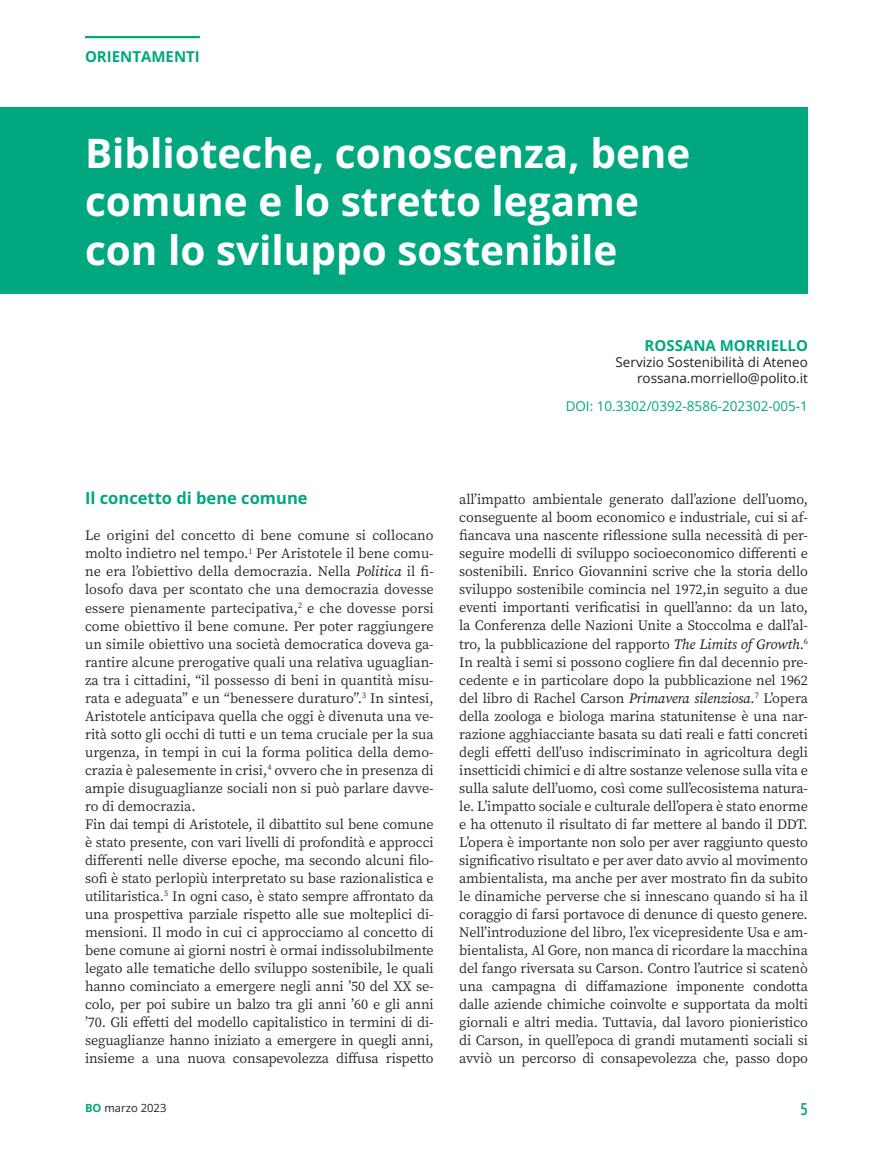
<style>
.page{position:relative;width:893px;height:1149px;background:#fff}
.page>*{position:absolute;margin:0;border:0;box-sizing:border-box;transform-origin:0 0}
.t1{font:700 40.5px/48.6px "Open Sans";color:#fff}
.t2{font:700 16.5px "Open Sans";color:#00a77f}
.t3{font:600 16.5px "Open Sans Condensed";color:#00a77f}
.t4{font:700 15px "Open Sans";color:#00a77f}
.t5{font:14.25px/18px "Source Serif Variable";letter-spacing:-.01em;color:#231f20}
.t6{font:13.5px/16.2px "Open Sans";color:#231f20;text-align:right}
.t7{font:13.5px "Open Sans";color:#00a77f}
.t8{font:11.25px "Open Sans";color:#231f20}
.s1{font-style:italic}
.s2{font-weight:700;color:#00a77f}
</style>
<div class="page">
<div style="left:0;top:107px;width:808px;height:138px;background:#00a77f"></div>
<div style="left:0;top:205px;width:808px;height:89px;background:#00a77f"></div>
<hr style="left:85px;top:36px;width:115px;height:2px;background:#00a77f">
<p class="t4" style="left:85px;top:46px;width:116px">ORIENTAMENTI</p>
<h1 class="t1" style="left:85px;top:128px;width:607px">Biblioteche, conoscenza, bene comune e lo stretto legame con lo sviluppo sostenibile</h1>
<p class="t4" style="left:645px;top:335px;width:165px">ROSSANA MORRIELLO</p>
<p class="t6" style="left:615px;top:353px;width:194px">Servizio Sostenibilità di Ateneo rossana.morriello@polito.it</p>
<p class="t7" style="left:566px;top:397px;width:244px">DOI: 10.3302/0392-8586-202302-005-1</p>
<p class="t2" style="left:85px;top:487px;width:224px">Il concetto di bene comune</p>
<p class="t5" style="left:85px;top:526px;width:350px">Le origini del concetto di bene comune si collocano molto indietro nel tempo.<sup>1</sup> Per Aristotele il bene comu&shy;ne era l’obiettivo della democrazia. Nella <span class="s1">Politica</span> il fi&shy;losofo dava per scontato che una democrazia dovesse essere pienamente partecipativa,<sup>2</sup> e che dovesse porsi come obiettivo il bene comune. Per poter raggiungere un simile obiettivo una società democratica doveva ga&shy;rantire alcune prerogative quali una relativa uguaglian&shy;za tra i cittadini, “il possesso di beni in quantità misu&shy;rata e adeguata” e un “benessere duraturo”.<sup>3</sup> In sintesi, Aristotele anticipava quella che oggi è divenuta una ve&shy;rità sotto gli occhi di tutti e un tema cruciale per la sua urgenza, in tempi in cui la forma politica della demo&shy;crazia è palesemente in crisi,<sup>4</sup> ovvero che in presenza di ampie disuguaglianze sociali non si può parlare davve&shy;ro di democrazia.<br>Fin dai tempi di Aristotele, il dibattito sul bene comune è stato presente, con vari livelli di profondità e approcci differenti nelle diverse epoche, ma secondo alcuni filo&shy;sofi è stato perlopiù interpretato su base razionalistica e utilitaristica.<sup>5</sup> In ogni caso, è stato sempre affrontato da una prospettiva parziale rispetto alle sue molteplici di&shy;mensioni. Il modo in cui ci approcciamo al concetto di bene comune ai giorni nostri è ormai indissolubilmente legato alle tematiche dello sviluppo sostenibile, le quali hanno cominciato a emergere negli anni ’50 del XX se&shy;colo, per poi subire un balzo tra gli anni ’60 e gli anni ’70. Gli effetti del modello capitalistico in termini di di&shy;seguaglianze hanno iniziato a emergere in quegli anni, insieme a una nuova consapevolezza diffusa rispetto</p>
<p class="t5" style="left:459px;top:490px;width:350px;text-align:justify">all’impatto ambientale generato dall’azione dell’uomo, conseguente al boom economico e industriale, cui si af&shy;fiancava una nascente riflessione sulla necessità di per&shy;seguire modelli di sviluppo socioeconomico differenti e sostenibili. Enrico Giovannini scrive che la storia dello sviluppo sostenibile comincia nel 1972,in seguito a due eventi importanti verificatisi in quell’anno: da un lato, la Conferenza delle Nazioni Unite a Stoccolma e dall’al&shy;tro, la pubblicazione del rapporto <span class="s1">The Limits of Growth</span>.<sup>6<br></sup>In realtà i semi si possono cogliere fin dal decennio pre&shy;cedente e in particolare dopo la pubblicazione nel 1962 del libro di Rachel Carson <span class="s1">Primavera silenziosa</span>.<sup>7</sup> L’opera della zoologa e biologa marina statunitense è una nar&shy;razione agghiacciante basata su dati reali e fatti concreti degli effetti dell’uso indiscriminato in agricoltura degli insetticidi chimici e di altre sostanze velenose sulla vita e sulla salute dell’uomo, così come sull’ecosistema natura&shy;le. L’impatto sociale e culturale dell’opera è stato enorme e ha ottenuto il risultato di far mettere al bando il DDT.<br>L’opera è importante non solo per aver raggiunto questo significativo risultato e per aver dato avvio al movimento ambientalista, ma anche per aver mostrato fin da subito le dinamiche perverse che si innescano quando si ha il coraggio di farsi portavoce di denunce di questo genere.<br>Nell’introduzione del libro, l’ex vicepresidente Usa e am&shy;bientalista, Al Gore, non manca di ricordare la macchina del fango riversata su Carson. Contro l’autrice si scatenò una campagna di diffamazione imponente condotta dalle aziende chimiche coinvolte e supportata da molti giornali e altri media. Tuttavia, dal lavoro pionieristico di Carson, in quell’epoca di grandi mutamenti sociali si avviò un percorso di consapevolezza che, passo dopo</p>
<p class="t8" style="left:85px;top:1099px;width:83px"><span class="s2">BO</span> marzo 2023</p>
<p class="t3" style="left:800px;top:1097px;width:9px">5</p>
</div>
